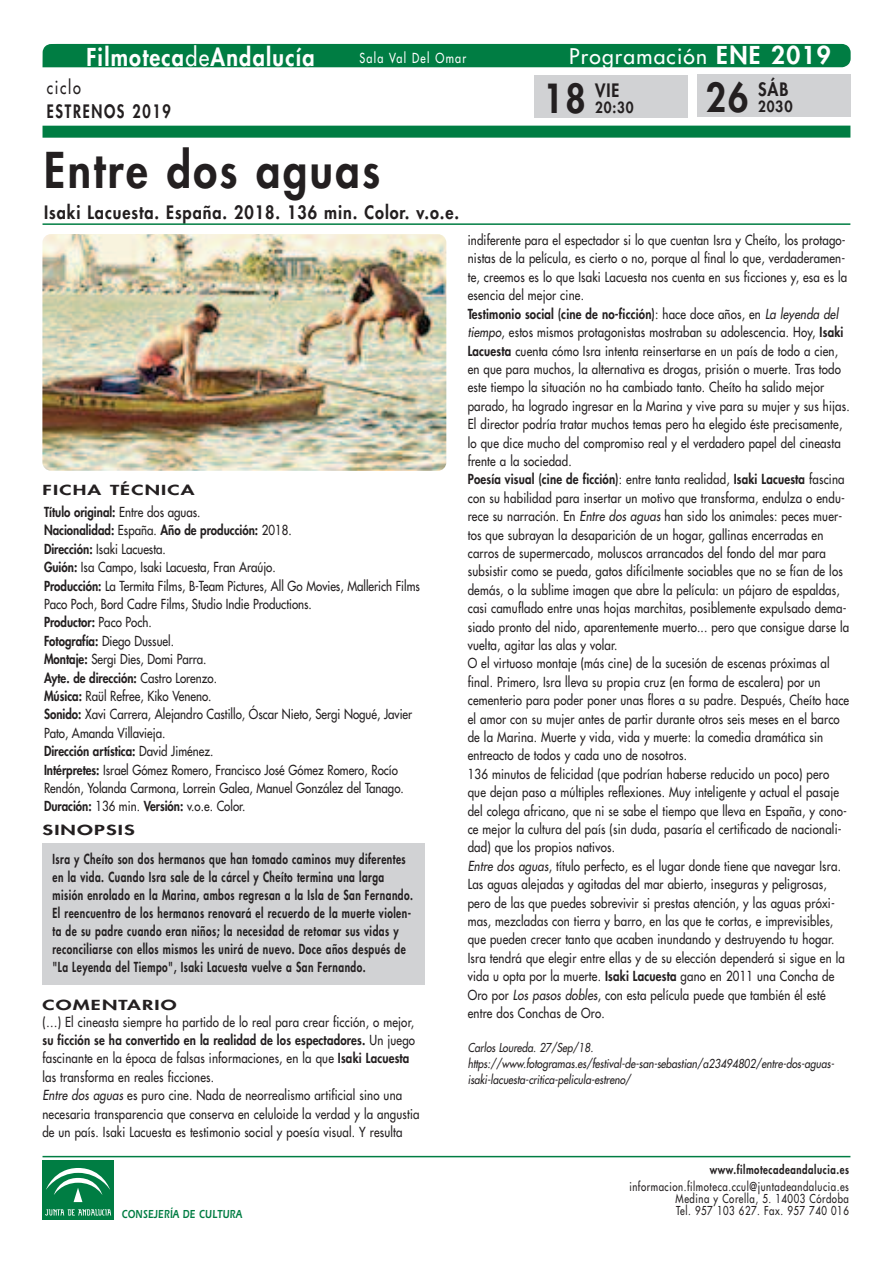
<style>
.page{position:relative;width:893px;height:1263px;background:#fff}
.page>*{position:absolute;margin:0;border:0;box-sizing:border-box;transform-origin:0 0}
.t1{font:800 48px "Futura LT";letter-spacing:.06em;color:#231f20;scale:.9 1}
.t2{font:800 39px "Futura LT";color:#231f20;scale:.9 1}
.t3{font:800 24px "Futura LT";letter-spacing:.06em;color:#fff;scale:.9 1}
.t4{font:21px "Futura LT";letter-spacing:.06em;color:#fff}
.t5{font:800 18px "Futura LT";letter-spacing:.06em;color:#231f20;scale:.9 1}
.t6{font:800 18px "Futura LT";letter-spacing:.115em;color:#231f20;scale:.8 1}
.t7{font:18px "Futura LT";letter-spacing:.115em;color:#231f20;scale:.8 1}
.t8{font:800 15px "Futura LT";letter-spacing:.06em;color:#231f20;scale:.9 1}
.t9{font:13.5px/18.5px "Futura LT";letter-spacing:.015em;color:#231f20;scale:.85 1}
.t10{font:800 13.5px/18px "Futura LT";letter-spacing:.045em;color:#231f20;scale:.75 1}
.t11{font:800 13.5px/29.7px "Futura LT";letter-spacing:.045em;color:#231f20;scale:1.5 1}
.t12{font:13.5px "Futura LT";letter-spacing:.115em;color:#fff;scale:.8 1}
.t13{font:italic 12px/16.4px "Futura LT";color:#231f20;scale:.85 1}
.t14{font:12px/12px "Futura LT";letter-spacing:.06em;color:#231f20;text-align:right;scale:.8 1}
.t15{font:800 12px "Futura LT";letter-spacing:.06em;color:#231f20;scale:.8 1}
.t16{font:12px "Erie Black Plain";letter-spacing:.03em;color:#007d43;scale:.75 1}
.s1{font-weight:400}
.s2{font-weight:800;font-size:24px}
.s3{font-weight:800}
.s4{font-style:italic}
</style>
<div class="page">
<img style="left:42px;top:234px;width:404px;height:237px;border-radius:9px">
<div style="left:43px;top:44px;width:808px;height:23px;background:#007d43"></div>
<div style="left:43px;top:126px;width:807px;height:12px;background:#007d43"></div>
<div style="left:43px;top:843px;width:382px;height:142px;background:#d1d2d4"></div>
<hr style="left:43px;top:223px;width:807px;height:2px;background:#007d43">
<hr style="left:43px;top:1156px;width:807px;height:1px;background:#007d43">
<div style="left:43px;top:1160px;width:71px;height:60px;background:#007d43"></div>
<svg style="left:45px;top:1209px;width:66px;height:6px"></svg>
<svg style="left:46px;top:1168px;width:64px;height:35px"></svg>
<div style="left:697px;top:74px;width:153px;height:43px;background:#d1d2d4"></div>
<div style="left:535px;top:75px;width:153px;height:43px;background:#d1d2d4"></div>
<h3 class="t3" style="left:86px;top:42px;width:255px">Filmoteca<span class="s1">de</span>Andalucía</h3>
<h3 class="t4" style="left:569px;top:43px;width:263px">Programación <span class="s2">ENE 2019</span></h3>
<p class="t12" style="left:359px;top:49px;width:135px">Sala Val Del Omar</p>
<h3 class="t7" style="left:47px;top:76px;width:44px">ciclo</h3>
<h3 class="t6" style="left:47px;top:100px;width:156px">ESTRENOS 2019</h3>
<h2 class="t2" style="left:543px;top:72px;width:49px">18</h2>
<h3 class="t5" style="left:595px;top:78px;width:28px">VIE</h3>
<p class="t8" style="left:595px;top:97px;width:44px">20:30</p>
<h2 class="t2" style="left:706px;top:72px;width:49px">26</h2>
<h3 class="t5" style="left:758px;top:77px;width:35px">SÁB</h3>
<p class="t8" style="left:758px;top:96px;width:40px">2030</p>
<h1 class="t1" style="left:44px;top:138px;width:375px">Entre dos aguas</h1>
<h3 class="t5" style="left:44px;top:201px;width:463px">Isaki Lacuesta. España. 2018. 136 min. Color. v.o.e.</h3>
<p class="t11" style="left:43px;top:475px;width:103px">FICHA TÉCNICA</p>
<p class="t9" style="left:44px;top:503px;width:444px"><span class="s3">Título original:</span> Entre dos aguas.<br><span class="s3">Nacionalidad:</span> España. <span class="s3">Año de producción:</span> 2018.<br><span class="s3">Dirección:</span> Isaki Lacuesta.<br><span class="s3">Guión:</span> Isa Campo, Isaki Lacuesta, Fran Araújo.<br><span class="s3">Producción:</span> La Termita Films, B-Team Pictures, All Go Movies, Mallerich Films Paco Poch, Bord Cadre Films, Studio Indie Productions.<br><span class="s3">Productor:</span> Paco Poch.<br><span class="s3">Fotografía:</span> Diego Dussuel.<br><span class="s3">Montaje:</span> Sergi Dies, Domi Parra.<br><span class="s3">Ayte. de dirección:</span> Castro Lorenzo.<br><span class="s3">Música:</span> Raül Refree, Kiko Veneno.<br><span class="s3">Sonido:</span> Xavi Carrera, Alejandro Castillo, Óscar Nieto, Sergi Nogué, Javier Pato, Amanda Villavieja.<br><span class="s3">Dirección artística:</span> David Jiménez.<br><span class="s3">Intérpretes:</span> Israel Gómez Romero, Francisco José Gómez Romero, Rocío Rendón, Yolanda Carmona, Lorrein Galea, Manuel González del Tanago.<br><span class="s3">Duración:</span> 136 min. <span class="s3">Versión:</span> v.o.e. Color.</p>
<p class="t11" style="left:53px;top:814px;width:237px;text-indent:-10px">SINOPSIS<br>Isra y Cheíto son dos hermanos que han tomado caminos muy diferentes</p>
<p class="t10" style="left:52px;top:868px;width:482px">en la vida. Cuando Isra sale de la cárcel y Cheíto termina una larga misión enrolado en la Marina, ambos regresan a la Isla de San Fernando.<br>El reencuentro de los hermanos renovará el recuerdo de la muerte violen&shy;ta de su padre cuando eran niños; la necesidad de retomar sus vidas y reconciliarse con ellos mismos les unirá de nuevo. Doce años después de "La Leyenda del Tiempo", Isaki Lacuesta vuelve a San Fernando.</p>
<p class="t9" style="left:42px;top:1012px;width:445px">(…) El cineasta siempre ha partido de lo real para crear ficción, o mejor, <span class="s3">su ficción se ha convertido en la realidad de los espectadores.</span> Un juego fascinante en la época de falsas informaciones, en la que <span class="s3">Isaki Lacuesta </span>las transforma en reales ficciones.<br><span class="s4">Entre dos aguas</span> es puro cine. Nada de neorrealismo artificial sino una necesaria transparencia que conserva en celuloide la verdad y la angustia de un país. Isaki Lacuesta es testimonio social y poesía visual. Y resulta</p>
<p class="t11" style="left:43px;top:990px;width:91px">COMENTARIO</p>
<p class="t9" style="left:468px;top:231px;width:451px">indiferente para el espectador si lo que cuentan Isra y Cheíto, los protago&shy;nistas de la película, es cierto o no, porque al final lo que, verdaderamen&shy;te, creemos es lo que Isaki Lacuesta nos cuenta en sus ficciones y, esa es la esencia del mejor cine.<br><span class="s3">Testimonio social (cine de no-ficción)</span>: hace doce años, en <span class="s4">La leyenda del tiempo</span>, estos mismos protagonistas mostraban su adolescencia. Hoy, <span class="s3">Isaki Lacuesta</span> cuenta cómo Isra intenta reinsertarse en un país de todo a cien, en que para muchos, la alternativa es drogas, prisión o muerte. Tras todo este tiempo la situación no ha cambiado tanto. Cheíto ha salido mejor parado, ha logrado ingresar en la Marina y vive para su mujer y sus hijas.<br>El director podría tratar muchos temas pero ha elegido éste precisamente, lo que dice mucho del compromiso real y el verdadero papel del cineasta frente a la sociedad.<br><span class="s3">Poesía visual (cine de ficción)</span>: entre tanta realidad, <span class="s3">Isaki Lacuesta</span> fascina con su habilidad para insertar un motivo que transforma, endulza o endu&shy;rece su narración. En <span class="s4">Entre dos aguas</span> han sido los animales: peces muer&shy;tos que subrayan la desaparición de un hogar, gallinas encerradas en carros de supermercado, moluscos arrancados del fondo del mar para subsistir como se pueda, gatos difícilmente sociables que no se fían de los demás, o la sublime imagen que abre la película: un pájaro de espaldas, casi camuflado entre unas hojas marchitas, posiblemente expulsado dema&shy;siado pronto del nido, aparentemente muerto... pero que consigue darse la vuelta, agitar las alas y volar.<br>O el virtuoso montaje (más cine) de la sucesión de escenas próximas al final. Primero, Isra lleva su propia cruz (en forma de escalera) por un cementerio para poder poner unas flores a su padre. Después, Cheíto hace el amor con su mujer antes de partir durante otros seis meses en el barco de la Marina. Muerte y vida, vida y muerte: la comedia dramática sin entreacto de todos y cada uno de nosotros.<br>136 minutos de felicidad (que podrían haberse reducido un poco) pero que dejan paso a múltiples reflexiones. Muy inteligente y actual el pasaje del colega africano, que ni se sabe el tiempo que lleva en España, y cono&shy;ce mejor la cultura del país (sin duda, pasaría el certificado de nacionali&shy;dad) que los propios nativos.<br><span class="s4">Entre dos aguas</span>, título perfecto, es el lugar donde tiene que navegar Isra.<br>Las aguas alejadas y agitadas del mar abierto, inseguras y peligrosas, pero de las que puedes sobrevivir si prestas atención, y las aguas próxi&shy;mas, mezcladas con tierra y barro, en las que te cortas, e imprevisibles, que pueden crecer tanto que acaben inundando y destruyendo tu hogar.<br>Isra tendrá que elegir entre ellas y de su elección dependerá si sigue en la vida u opta por la muerte. <span class="s3">Isaki Lacuesta</span> gano en 2011 una Concha de Oro por <span class="s4">Los pasos dobles</span>, con esta película puede que también él esté entre dos Conchas de Oro.</p>
<p class="t13" style="left:468px;top:1039px;width:432px">Carlos Loureda. 27/Sep/18. https://www.fotogramas.es/festival-de-san-sebastian/a23494802/entre-dos-aguas&shy;isaki-lacuesta-critica-pelicula-estreno/</p>
<p class="t15" style="left:710px;top:1162px;width:176px">www.filmotecadeandalucia.es</p>
<p class="t14" style="left:629px;top:1180px;width:276px">informacion.filmoteca.ccul@juntadeandalucia.es<br>Medina y Corella, 5. 14003 Córdoba</p>
<p class="t16" style="left:122px;top:1206px;width:162px">CONSEJERÍA DE CULTURA</p>
<p class="t14" style="left:676px;top:1204px;width:217px">Tel. 957 103 627. Fax. 957 740 016</p>
</div>
